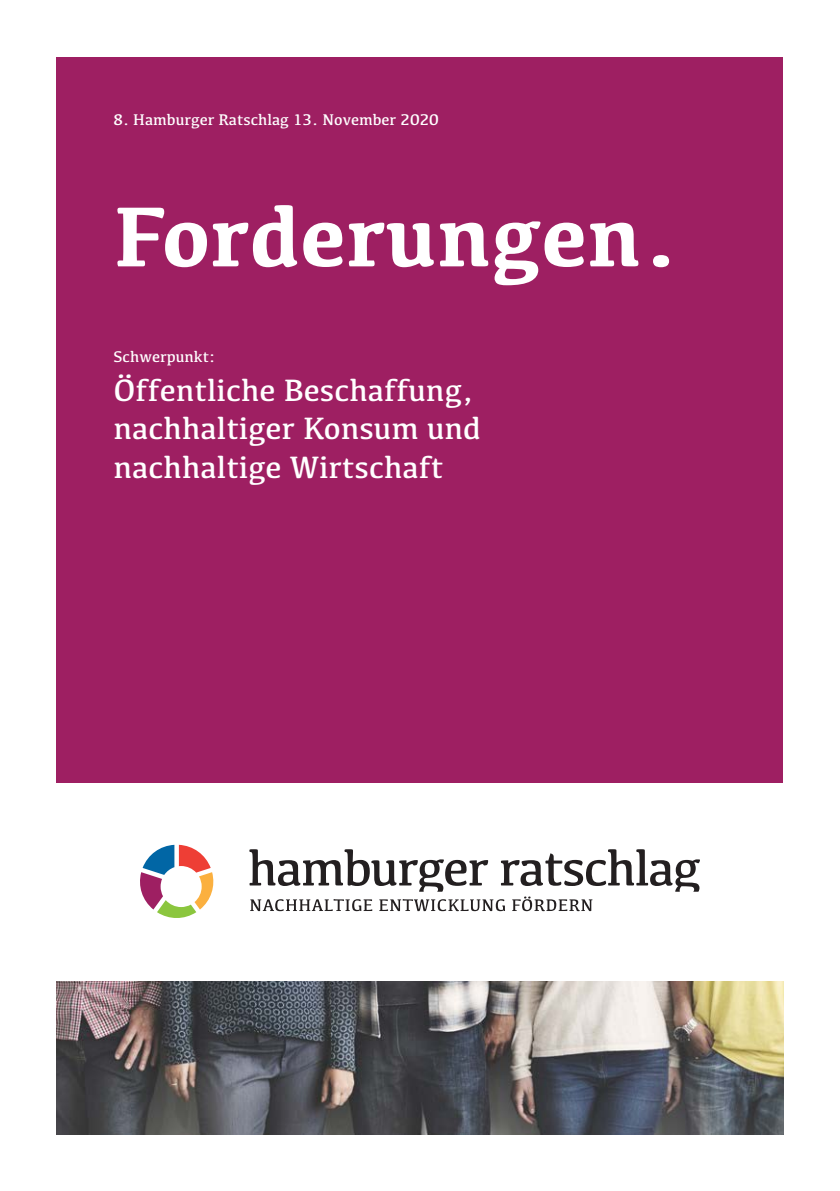
<style>
.page{position:relative;width:840px;height:1191px;background:#fff}
.page>*{position:absolute;margin:0;border:0;box-sizing:border-box;transform-origin:0 0}
.t1{font:700 88px "Kefa";color:#fff}
.t2{font:32px/38.4px "Kefa";color:#fff}
.t3{font:16px "Kefa";color:#fff}
</style>
<div class="page">
<div style="left:57px;top:57px;width:725px;height:725px;background:#9e1f62"></div>
<img style="left:57px;top:981px;width:725px;height:153px">
<svg style="left:140px;top:845px;width:74px;height:73px"></svg>
<svg style="left:249px;top:849px;width:450px;height:62px"></svg>
<p class="t3" style="left:113px;top:109px;width:327px">8. Hamburger Ratschlag 13. November 2020</p>
<h1 class="t1" style="left:113px;top:178px;width:568px">Forderungen.</h1>
<p class="t3" style="left:113px;top:347px;width:103px">Schwerpunkt:</p>
<p class="t2" style="left:113px;top:370px;width:369px">Öffentliche Beschaffung, nachhaltiger Konsum und nachhaltige Wirtschaft</p>
</div>
